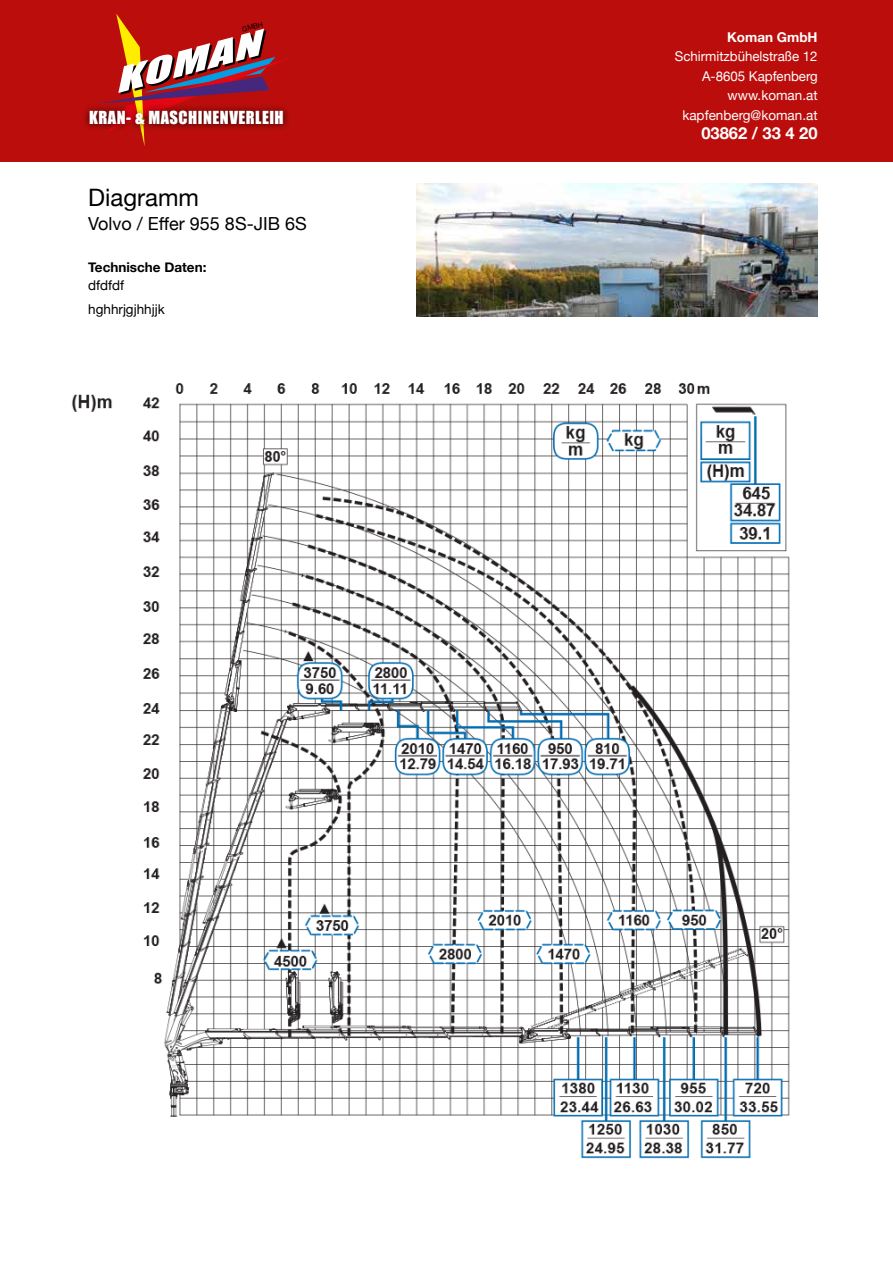
<style>
.page{position:relative;width:893px;height:1263px;background:#fff}
.page>*{position:absolute;margin:0;border:0;box-sizing:border-box;transform-origin:0 0}
.t1{font:italic 30.9px "Impact";color:#fff;scale:1.66 1}
.t2{font:24px "Helvetica Neue";color:#000}
.t3{font:18px "Helvetica Neue";color:#000}
.t4{font:16.5px "Impact";letter-spacing:.03em;color:#fff}
.t5{font:700 16.5px "Helvetica Neue";color:#fff}
.t6{font:13.5px/19.5px "Helvetica Neue";color:#fff;text-align:right}
.t7{font:13.5px/24px "Helvetica Neue";color:#000}
.t8{font:700 13.5px "Helvetica Neue";color:#000}
.t9{font:700 13.5px "Helvetica Neue";color:#fff}
.t10{font:7.05px "Helvetica Neue";color:#000}
</style>
<div class="page">
<div style="left:0;top:0;width:893px;height:162px;background:#bb0e0c"></div>
<svg style="left:102px;top:14px;width:186px;height:132px"></svg>
<div style="left:82px;top:103px;width:209px;height:29px;background:#000;opacity:.75"></div>
<img style="left:72px;top:383px;width:718px;height:776px">
<img style="left:417px;top:183px;width:401px;height:133px">
<p class="t10" style="left:241px;top:24px;width:23px;rotate:-15deg">GMBH</p>
<h1 class="t1" style="left:108px;top:63px;width:91px;rotate:-15deg">KOMAN</h1>
<p class="t4" style="left:89px;top:108px;width:196px">KRAN- &amp; MASCHINENVERLEIH</p>
<h2 class="t2" style="left:88px;top:180px;width:112px">Diagramm</h2>
<h3 class="t3" style="left:88px;top:211px;width:220px">Volvo / Effer 955 8S-JIB 6S</h3>
<p class="t8" style="left:88px;top:257px;width:120px">Technische Daten:</p>
<p class="t7" style="left:88px;top:274px;width:78px">dfdfdf hghhrjgjhhjjk</p>
<p class="t9" style="left:727px;top:26px;width:92px">Koman GmbH</p>
<p class="t6" style="left:675px;top:48px;width:144px">Schirmitzbühelstraße 12<br>A-8605 Kapfenberg www.koman.at kapfenberg@koman.at</p>
<p class="t5" style="left:701px;top:121px;width:118px">03862 / 33 4 20</p>
</div>
